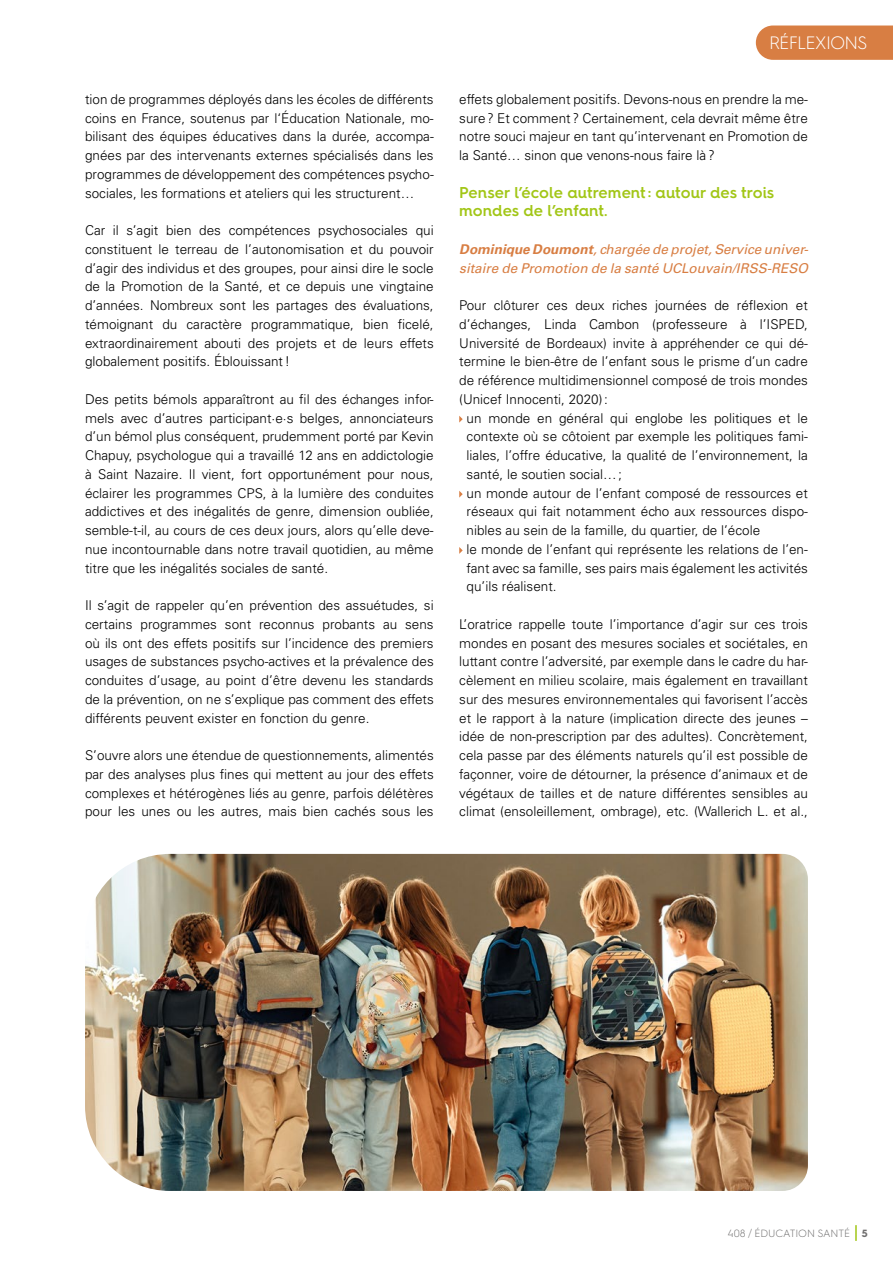
<style>
.page{position:relative;width:893px;height:1263px;background:#fff}
.page>*{position:absolute;margin:0;border:0;box-sizing:border-box;transform-origin:0 0}
.t1{font:300 18px "Hurme Geometric Sans 4";letter-spacing:-.05em;color:#fff}
.t2{font:600 15.75px/18.8px "Hurme Geometric Sans 4";color:#a2c617}
.t3{font:300 13.5px/18.8px "Univers LT Std";color:#000;text-align:justify}
.t4{font:italic 13.5px/18.8px "Univers LT Std";color:#d87e43}
.t5{font:300 10.5px "Hurme Geometric Sans 4";letter-spacing:-.01em;color:#706f6f}
.s1{font-weight:700}
</style>
<div class="page">
<svg style="left:855px;top:1225px;width:2px;height:16px"></svg>
<svg style="left:459px;top:416px;width:4px;height:7px"></svg>
<svg style="left:459px;top:491px;width:4px;height:7px"></svg>
<svg style="left:459px;top:547px;width:4px;height:7px"></svg>
<div style="left:756px;top:26px;width:137px;height:34px;background:#d87e43"></div>
<img style="left:85px;top:854px;width:723px;height:337px">
<p class="t3" style="left:85px;top:90px;width:350px">tion de programmes déployés dans les écoles de différents coins en France, soutenus par l‘Éducation Nationale, mo&shy;bilisant des équipes éducatives dans la durée, accompa&shy;gnées par des intervenants externes spécialisés dans les programmes de développement des compétences psycho&shy;sociales, les formations et ateliers qui les structurent…</p>
<p class="t3" style="left:85px;top:221px;width:350px">Car il s’agit bien des compétences psychosociales qui constituent le terreau de l’autonomisation et du pouvoir d’agir des individus et des groupes, pour ainsi dire le socle de la Promotion de la Santé, et ce depuis une vingtaine d’années. Nombreux sont les partages des évaluations, témoignant du caractère programmatique, bien ficelé, extraordinairement abouti des projets et de leurs effets globalement positifs. Éblouissant!</p>
<p class="t3" style="left:85px;top:390px;width:350px">Des petits bémols apparaîtront au fil des échanges infor&shy;mels avec d’autres participant·e·s belges, annonciateurs d’un bémol plus conséquent, prudemment porté par Kevin Chapuy, psychologue qui a travaillé 12 ans en addictologie à Saint Nazaire. Il vient, fort opportunément pour nous, éclairer les programmes CPS, à la lumière des conduites addictives et des inégalités de genre, dimension oubliée, semble-t-il, au cours de ces deux jours, alors qu’elle deve&shy;nue incontournable dans notre travail quotidien, au même titre que les inégalités sociales de santé.</p>
<p class="t3" style="left:85px;top:596px;width:350px">Il s’agit de rappeler qu’en prévention des assuétudes, si certains programmes sont reconnus probants au sens où ils ont des effets positifs sur l’incidence des premiers usages de substances psycho-actives et la prévalence des conduites d’usage, au point d’être devenu les standards de la prévention, on ne s’explique pas comment des effets différents peuvent exister en fonction du genre.</p>
<p class="t3" style="left:85px;top:746px;width:350px">S’ouvre alors une étendue de questionnements, alimentés par des analyses plus fines qui mettent au jour des effets complexes et hétérogènes liés au genre, parfois délétères pour les unes ou les autres, mais bien cachés sous les</p>
<h1 class="t1" style="left:769px;top:30px;width:100px">RÉFLEXIONS</h1>
<p class="t3" style="left:459px;top:90px;width:350px">effets globalement positifs. Devons-nous en prendre la me&shy;sure? Et comment? Certainement, cela devrait même être notre souci majeur en tant qu’intervenant en Promotion de la Santé… sinon que venons-nous faire là ?</p>
<p class="t2" style="left:459px;top:182px;width:316px">Penser l’école autrement: autour des trois mondes de l’enfant.</p>
<p class="t4" style="left:459px;top:240px;width:350px"><span class="s1">Dominique Doumont</span>, chargée de projet, Service univer&shy;sitaire de Promotion de la santé UCLouvain/IRSS-RESO</p>
<p class="t3" style="left:459px;top:296px;width:350px">Pour clôturer ces deux riches journées de réflexion et</p>
<p class="t3" style="left:459px;top:315px;width:350px">d’échanges, Linda Cambon (professeure à l’ISPED,</p>
<p class="t3" style="left:459px;top:333px;width:350px">Université de Bordeaux) invite à appréhender ce qui dé-</p>
<p class="t3" style="left:459px;top:352px;width:350px">termine le bien-être de l’enfant sous le prisme d’un cadre</p>
<p class="t3" style="left:459px;top:371px;width:350px">de référence multidimensionnel composé de trois mondes</p>
<p class="t3" style="left:459px;top:390px;width:150px">(Unicef Innocenti, 2020):</p>
<p class="t3" style="left:467px;top:408px;width:343px">un monde en général qui englobe les politiques et le</p>
<p class="t3" style="left:467px;top:427px;width:343px">contexte où se côtoient par exemple les politiques fami-</p>
<p class="t3" style="left:467px;top:446px;width:343px">liales, l’offre éducative, la qualité de l’environnement, la</p>
<p class="t3" style="left:467px;top:465px;width:157px">santé, le soutien social…;</p>
<p class="t3" style="left:467px;top:483px;width:343px">un monde autour de l’enfant composé de ressources et</p>
<p class="t3" style="left:467px;top:502px;width:343px">réseaux qui fait notamment écho aux ressources dispo-</p>
<p class="t3" style="left:467px;top:521px;width:295px">nibles au sein de la famille, du quartier, de l’école</p>
<p class="t3" style="left:467px;top:540px;width:343px">le monde de l’enfant qui représente les relations de l’en-</p>
<p class="t3" style="left:467px;top:558px;width:343px">fant avec sa famille, ses pairs mais également les activités</p>
<p class="t3" style="left:467px;top:577px;width:92px">qu’ils réalisent.</p>
<p class="t3" style="left:459px;top:615px;width:350px">L’oratrice rappelle toute l’importance d’agir sur ces trois mondes en posant des mesures sociales et sociétales, en luttant contre l’adversité, par exemple dans le cadre du har&shy;cèlement en milieu scolaire, mais également en travaillant sur des mesures environnementales qui favorisent l’accès et le rapport à la nature (implication directe des jeunes – idée de non-prescription par des adultes). Concrètement, cela passe par des éléments naturels qu’il est possible de façonner, voire de détourner, la présence d’animaux et de végétaux de tailles et de nature différentes sensibles au climat (ensoleillement, ombrage), etc. (Wallerich L. et al.,</p>
<p class="t5" style="left:728px;top:1227px;width:142px">408 / ÉDUCATION SANTÉ <span class="s1">5</span></p>
</div>
